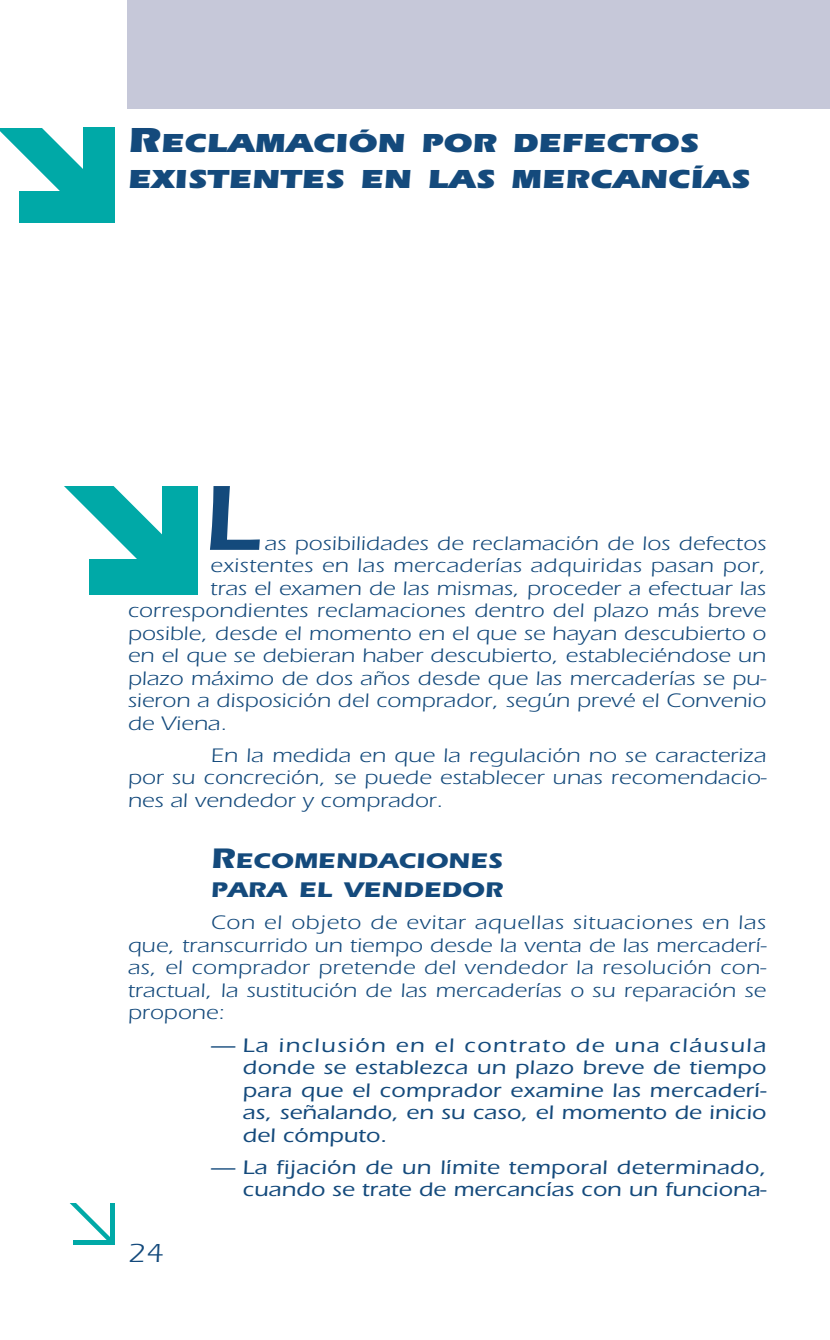
<style>
.page{position:relative;width:830px;height:1340px;background:#fff}
.page>*{position:absolute;margin:0;border:0;box-sizing:border-box;transform-origin:0 0}
.t1{font:600 95.62px "Itc Eras";color:#144a7c;scale:1.1 1}
.t2{font:900 27px/36px "Itc Eras";color:#144a7c;scale:1.2 1}
.t3{font:27px "Itc Eras";color:#144a7c;scale:1.2 1}
.t4{font:700 22.05px/29.2px "Itc Eras";color:#144a7c;scale:1.2 1}
.t5{font:20.25px/22.5px "Itc Eras";color:#144a7c;text-align:justify;scale:1.2 1}
.t6{font:500 20.25px/22.5px "Itc Eras";color:#144a7c;text-align:justify;scale:1.2 1}
.s1{font-size:36px}
.s2{font-size:29.25px}
</style>
<div class="page">
<hr style="left:110px;top:1202px;width:4px;height:42px;background:#00a9a7">
<div style="left:73px;top:1239px;width:41px;height:5px;background:#00a9a7"></div>
<svg style="left:69px;top:1202px;width:43px;height:38px"></svg>
<div style="left:128px;top:0;width:701px;height:108px;background:#c6c8d9"></div>
<svg style="left:0;top:127px;width:102px;height:64px"></svg>
<div style="left:83px;top:128px;width:32px;height:95px;background:#00a9a7"></div>
<div style="left:19px;top:191px;width:96px;height:32px;background:#00a9a7"></div>
<div style="left:0;top:83px;width:64px;height:45px;background:#fff"></div>
<svg style="left:64px;top:486px;width:98px;height:73px"></svg>
<div style="left:89px;top:559px;width:108px;height:35px;background:#00a9a7"></div>
<div style="left:162px;top:486px;width:35px;height:108px;background:#00a9a7"></div>
<h2 class="t2" style="left:128px;top:127px;width:520px"><span class="s1">R</span>ECLAMACIÓN POR DEFECTOS<br>EXISTENTES EN LAS MERCANCÍAS</h2>
<h1 class="t1" style="left:202px;top:486px;width:52px">L</h1>
<p class="t5" style="left:264px;top:533px;width:419px">as posibilidades de reclamación de los defectos</p>
<p class="t5" style="left:210px;top:556px;width:464px">existentes en las mercaderías adquiridas pasan por,</p>
<p class="t5" style="left:210px;top:578px;width:464px">tras el examen de las mismas, proceder a efectuar las</p>
<p class="t5" style="left:128px;top:601px;width:533px">correspondientes reclamaciones dentro del plazo más breve</p>
<p class="t5" style="left:128px;top:623px;width:533px">posible, desde el momento en el que se hayan descubierto o</p>
<p class="t5" style="left:128px;top:646px;width:533px">en el que se debieran haber descubierto, estableciéndose un</p>
<p class="t5" style="left:128px;top:668px;width:533px">plazo máximo de dos años desde que las mercaderías se pu-</p>
<p class="t5" style="left:128px;top:691px;width:533px">sieron a disposición del comprador, según prevé el Convenio</p>
<p class="t5" style="left:128px;top:713px;width:84px">de Viena.</p>
<p class="t5" style="left:128px;top:746px;width:534px;text-indent:83px">En la medida en que la regulación no se caracteriza por su concreción, se puede establecer unas recomendacio&shy;nes al vendedor y comprador.</p>
<p class="t4" style="left:210px;top:848px;width:245px"><span class="s2">R</span>ECOMENDACIONES<br>PARA EL VENDEDOR</p>
<p class="t5" style="left:128px;top:913px;width:533px;text-indent:83px">Con el objeto de evitar aquellas situaciones en las que, transcurrido un tiempo desde la venta de las mercaderí&shy;as, el comprador pretende del vendedor la resolución con&shy;tractual, la sustitución de las mercaderías o su reparación se propone:</p>
<p class="t6" style="left:242px;top:1035px;width:438px;text-indent:-32px">— La inclusión en el contrato de una cláusula donde se establezca un plazo breve de tiempo para que el comprador examine las mercaderí&shy;as, señalando, en su caso, el momento de inicio del cómputo.</p>
<p class="t6" style="left:210px;top:1157px;width:464px;text-align:right">— La fijación de un límite temporal determinado, cuando se trate de mercancías con un funciona-</p>
<h2 class="t3" style="left:128px;top:1244px;width:32px">24</h2>
</div>
